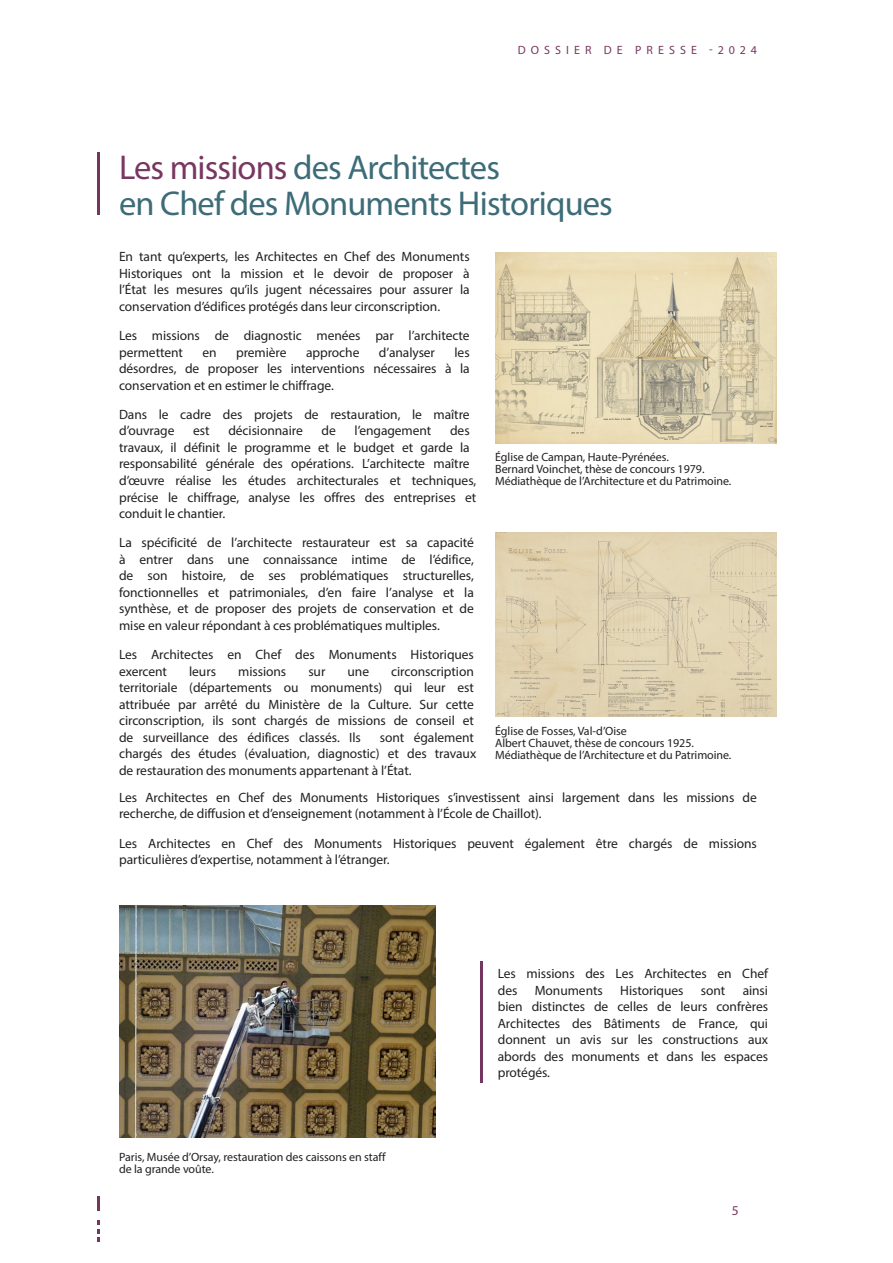
<style>
.page{position:relative;width:893px;height:1263px;background:#fff}
.page>*{position:absolute;margin:0;border:0;box-sizing:border-box;transform-origin:0 0}
.t1{font:34.5px "Myriad Pro";letter-spacing:-.025em;color:#3d6c78}
.t2{font:13.5px/16.5px "Myriad Pro";letter-spacing:-.005em;color:#231f20}
.t3{font:13.5px "Myriad Pro";color:#783760}
.t4{font:12px/12px "Myriad Pro";letter-spacing:-.005em;color:#231f20}
.t5{font:12px "Myriad Pro";letter-spacing:.42em;color:#783760}
.s1{color:#783760}
</style>
<div class="page">
<hr style="left:98px;top:152px;width:2px;height:63px;background:#76355e">
<img style="left:495px;top:252px;width:281px;height:192px">
<img style="left:495px;top:533px;width:281px;height:184px">
<img style="left:119px;top:905px;width:316px;height:232px">
<hr style="left:480px;top:962px;width:3px;height:121px;background:#76355e">
<hr style="left:97px;top:1196px;width:3px;height:15px;background:#76355f">
<svg style="left:97px;top:1220px;width:3px;height:22px"></svg>
<p class="t5" style="left:518px;top:42px;width:240px">DOSSIER DE PRESSE -2024</p>
<p class="t1" style="left:119px;top:147px;width:382px"><span class="s1">Les missions</span> des Architectes</p>
<p class="t1" style="left:119px;top:182px;width:495px">en Chef des Monuments Historiques</p>
<p class="t2" style="left:119px;top:248px;width:352px;text-align:justify">En tant qu’experts, les Architectes en Chef des Monuments Historiques ont la mission et le devoir de proposer à l’État les mesures qu’ils jugent nécessaires pour assurer la conservation d’édifices protégés dans leur circonscription.</p>
<p class="t2" style="left:119px;top:327px;width:352px">Les missions de diagnostic menées par l’architecte permettent</p>
<p class="t2" style="left:119px;top:344px;width:352px;text-align:justify;text-indent:335px">les désordres, de proposer les interventions nécessaires à la conservation et en estimer le chiffrage.</p>
<p class="t2" style="left:119px;top:406px;width:352px">Dans le cadre des projets de restauration, le maître d’ouvrage</p>
<p class="t2" style="left:202px;top:344px;width:16px">en</p>
<p class="t2" style="left:236px;top:344px;width:52px">première</p>
<p class="t2" style="left:306px;top:344px;width:55px">approche</p>
<p class="t2" style="left:379px;top:344px;width:58px">d’analyser</p>
<p class="t2" style="left:119px;top:422px;width:359px;text-indent:331px">des travaux, il définit le programme et le budget et garde la responsabilité générale des opérations. L’architecte maître d’œuvre réalise les études architecturales et techniques, précise le chiffrage, analyse les offres des entreprises et conduit le chantier.</p>
<p class="t2" style="left:119px;top:534px;width:356px;text-align:justify">La spécificité de l’architecte restaurateur est sa capacité à entrer dans une connaissance intime de l’édifice, de son histoire, de ses problématiques structurelles, fonctionnelles et patrimoniales, d’en faire l’analyse et la synthèse, et de proposer des projets de conservation et de mise en valeur répondant à ces problématiques multiples.</p>
<p class="t2" style="left:119px;top:646px;width:356px">Les Architectes en Chef des Monuments Historiques exercent</p>
<p class="t2" style="left:193px;top:422px;width:18px">est</p>
<p class="t2" style="left:228px;top:422px;width:76px">décisionnaire</p>
<p class="t2" style="left:321px;top:422px;width:16px">de</p>
<p class="t2" style="left:355px;top:422px;width:78px">l’engagement</p>
<p class="t2" style="left:189px;top:662px;width:28px">leurs</p>
<p class="t2" style="left:238px;top:662px;width:50px">missions</p>
<p class="t2" style="left:308px;top:662px;width:19px">sur</p>
<p class="t2" style="left:348px;top:662px;width:23px">une</p>
<p class="t2" style="left:119px;top:662px;width:356px;text-align:justify;text-indent:272px">circonscription territoriale (départements ou monuments) qui leur est attribuée par arrêté du Ministère de la Culture. Sur cette circonscription, ils sont chargés de missions de conseil et de surveillance des édifices classés. Ils</p>
<p class="t2" style="left:119px;top:728px;width:359px;text-indent:261px">sont également chargés des études (évaluation, diagnostic) et des travaux de restauration des monuments appartenant à l’État.</p>
<p class="t4" style="left:495px;top:451px;width:238px">Église de Campan, Haute-Pyrénées.<br>Bernard Voinchet, thèse de concours 1979.<br>Médiathèque de l’Architecture et du Patrimoine.</p>
<p class="t4" style="left:495px;top:724px;width:238px">Église de Fosses, Val-d’Oise<br>Albert Chauvet, thèse de concours 1925.<br>Médiathèque de l’Architecture et du Patrimoine.</p>
<p class="t2" style="left:119px;top:789px;width:639px">Les Architectes en Chef des Monuments Historiques s’investissent ainsi largement dans les missions de recherche, de diffusion et d’enseignement (notamment à l’École de Chaillot).</p>
<p class="t2" style="left:119px;top:835px;width:639px">Les Architectes en Chef des Monuments Historiques peuvent également être chargés de missions particulières d’expertise, notamment à l’étranger.</p>
<p class="t4" style="left:119px;top:1151px;width:268px">Paris, Musée d’Orsay, restauration des caissons en staff de la grande voûte.</p>
<p class="t2" style="left:498px;top:965px;width:272px">Les missions des Les Architectes en Chef des</p>
<p class="t2" style="left:498px;top:982px;width:272px;text-align:justify;text-indent:245px">ainsi bien distinctes de celles de leurs confrères Architectes des Bâtiments de France, qui donnent un avis sur les constructions aux abords des monuments et dans les espaces protégés.</p>
<p class="t2" style="left:535px;top:982px;width:70px">Monuments</p>
<p class="t2" style="left:620px;top:982px;width:65px">Historiques</p>
<p class="t2" style="left:701px;top:982px;width:26px">sont</p>
<p class="t3" style="left:732px;top:1202px;width:8px">5</p>
</div>
